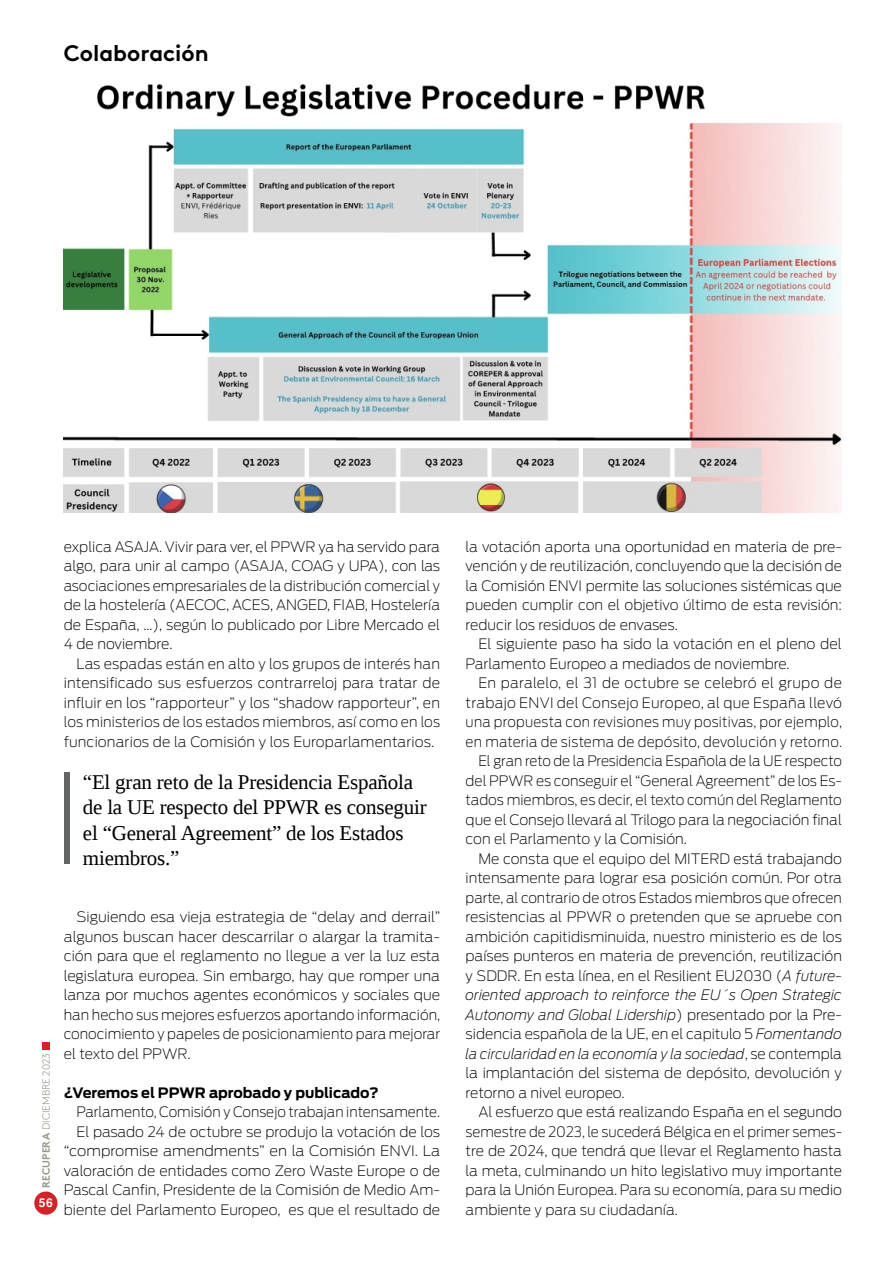
<style>
.page{position:relative;width:893px;height:1263px;background:#fff}
.page>*{position:absolute;margin:0;border:0;box-sizing:border-box;transform-origin:0 0}
.t1{font:700 22.5px "Brown Std";color:#000}
.t2{font:21px/25.2px "Liberation Serif";letter-spacing:-.01em;color:#000}
.t3{font:200 14.25px/19.5px "Antenna";color:#000;text-align:justify}
.t4{font:200 14.25px/19.5px "Antenna";color:#000;text-align:right;scale:.96 1}
.t5{font:italic 200 14.25px "Antenna";color:#000}
.t6{font:200 14.25px "Antenna";letter-spacing:.02em;color:#000}
.t7{font:200 14.25px "Antenna";letter-spacing:.02em;color:#000;scale:.95 1}
.t8{font:200 14.25px "Antenna";letter-spacing:.02em;color:#000;scale:.96 1}
.t9{font:700 14.25px "Antenna";color:#000}
.t10{font:700 12.15px "Helvetica";color:#fff}
.t11{font:300 10.5px "Brown Std";color:#99978b}
.s1{font-weight:700}
.s2{font-style:italic}
.s3{font-style:normal}
</style>
<div class="page">
<div style="left:34px;top:1191px;width:23px;height:24px;background:#d2232a;border-radius:50%"></div>
<div style="left:43px;top:1042px;width:7px;height:8px;background:#d2232a"></div>
<div style="left:64px;top:772px;width:6px;height:92px;background:#636466"></div>
<img style="left:64px;top:84px;width:778px;height:429px">
<h1 class="t1" style="left:64px;top:40px;width:146px">Colaboración</h1>
<p class="t3" style="left:64px;top:537px;width:378px">explica ASAJA. Vivir para ver, el PPWR ya ha servido para algo, para unir al campo (ASAJA, COAG y UPA), con las asociaciones empresariales de la distribución comercial y de la hostelería (AECOC, ACES, ANGED, FIAB, Hostelería de España, …), según lo publicado por Libre Mercado el 4 de noviembre.</p>
<p class="t3" style="left:64px;top:654px;width:378px;text-indent:13px">Las espadas están en alto y los grupos de interés han intensificado sus esfuerzos contrarreloj para tratar de influir en los “rapporteur” y los “shadow rapporteur”, en los ministerios de los estados miembros, así como en los funcionarios de la Comisión y los Europarlamentarios.</p>
<h2 class="t2" style="left:83px;top:769px;width:345px">“El gran reto de la Presidencia Española de la UE respecto del PPWR es conseguir el “General Agreement” de los Estados miembros.”</h2>
<p class="t11" style="left:40px;top:1188px;width:136px;rotate:-90deg"><span class="s1">RECUPERA</span> DICIEMBRE 2023</p>
<p class="t10" style="left:39px;top:1195px;width:15px">56</p>
<p class="t3" style="left:64px;top:907px;width:378px;text-indent:13px">Siguiendo esa vieja estrategia de “delay and derrail” algunos buscan hacer descarrilar o alargar la tramita&shy;ción para que el reglamento no llegue a ver la luz esta legislatura europea. Sin embargo, hay que romper una lanza por muchos agentes económicos y sociales que han hecho sus mejores esfuerzos aportando información, conocimiento y papeles de posicionamiento para mejorar el texto del PPWR.</p>
<p class="t9" style="left:64px;top:1084px;width:317px">¿Veremos el PPWR aprobado y publicado?</p>
<p class="t4" style="left:64px;top:1102px;width:394px">Parlamento, Comisión y Consejo trabajan intensamente.<br>El pasado 24 de octubre se produjo la votación de los “compromise amendments” en la Comisión ENVI. La valoración de entidades como Zero Waste Europe o de Pascal Canfin, Presidente de la Comisión de Medio Am&shy;biente del Parlamento Europeo, es que el resultado de</p>
<p class="t3" style="left:466px;top:537px;width:378px">la votación aporta una oportunidad en materia de pre&shy;vención y de reutilización, concluyendo que la decisión de la Comisión ENVI permite las soluciones sistémicas que pueden cumplir con el objetivo último de esta revisión: reducir los residuos de envases.</p>
<p class="t3" style="left:466px;top:634px;width:378px;text-indent:13px">El siguiente paso ha sido la votación en el pleno del<br>Parlamento Europeo a mediados de noviembre.</p>
<p class="t6" style="left:478px;top:674px;width:365px">En paralelo, el 31 de octubre se celebró el grupo de</p>
<p class="t6" style="left:466px;top:694px;width:378px">trabajo ENVI del Consejo Europeo, al que España llevó</p>
<p class="t7" style="left:466px;top:713px;width:398px">una propuesta con revisiones muy positivas, por ejemplo,</p>
<p class="t8" style="left:466px;top:733px;width:394px">en materia de sistema de depósito, devolución y retorno.</p>
<p class="t4" style="left:478px;top:751px;width:380px">El gran reto de la Presidencia Española de la UE respecto</p>
<p class="t3" style="left:466px;top:771px;width:378px">del PPWR es conseguir el “General Agreement” de los Es-</p>
<p class="t3" style="left:466px;top:790px;width:378px">tados miembros, es decir, el texto común del Reglamento</p>
<p class="t3" style="left:466px;top:810px;width:378px">que el Consejo llevará al Trilogo para la negociación final</p>
<p class="t3" style="left:466px;top:829px;width:223px">con el Parlamento y la Comisión.</p>
<p class="t3" style="left:478px;top:849px;width:365px">Me consta que el equipo del MITERD está trabajando</p>
<p class="t3" style="left:466px;top:868px;width:378px">intensamente para lograr esa posición común. Por otra</p>
<p class="t3" style="left:466px;top:888px;width:378px">parte, al contrario de otros Estados miembros que ofrecen</p>
<p class="t3" style="left:466px;top:907px;width:378px">resistencias al PPWR o pretenden que se apruebe con</p>
<p class="t3" style="left:466px;top:927px;width:378px">ambición capitidisminuida, nuestro ministerio es de los</p>
<p class="t3" style="left:466px;top:946px;width:378px">países punteros en materia de prevención, reutilización</p>
<p class="t3" style="left:466px;top:966px;width:378px">y SDDR. En esta línea, en el Resilient EU2030 (<span class="s2">A future-</span></p>
<p class="t5" style="left:466px;top:986px;width:378px">oriented approach to reinforce the EU´s Open Strategic</p>
<p class="t5" style="left:466px;top:1006px;width:378px">Autonomy and Global Lidership<span class="s3">) presentado por la Pre-</span></p>
<p class="t3" style="left:466px;top:1024px;width:378px">sidencia española de la UE, en el capitulo 5 <span class="s2">Fomentando</span></p>
<p class="t5" style="left:466px;top:1045px;width:378px">la circularidad en la economía y la sociedad<span class="s3">, se contempla</span></p>
<p class="t3" style="left:466px;top:1063px;width:378px">la implantación del sistema de depósito, devolución y</p>
<p class="t3" style="left:466px;top:1083px;width:161px">retorno a nivel europeo.</p>
<p class="t3" style="left:478px;top:1102px;width:365px">Al esfuerzo que está realizando España en el segundo</p>
<p class="t4" style="left:466px;top:1122px;width:393px">semestre de 2023, le sucederá Bélgica en el primer semes-</p>
<p class="t3" style="left:466px;top:1141px;width:378px">tre de 2024, que tendrá que llevar el Reglamento hasta</p>
<p class="t3" style="left:466px;top:1161px;width:378px">la meta, culminando un hito legislativo muy importante</p>
<p class="t3" style="left:466px;top:1180px;width:378px">para la Unión Europea. Para su economía, para su medio</p>
<p class="t3" style="left:466px;top:1200px;width:214px">ambiente y para su ciudadanía.</p>
</div>
